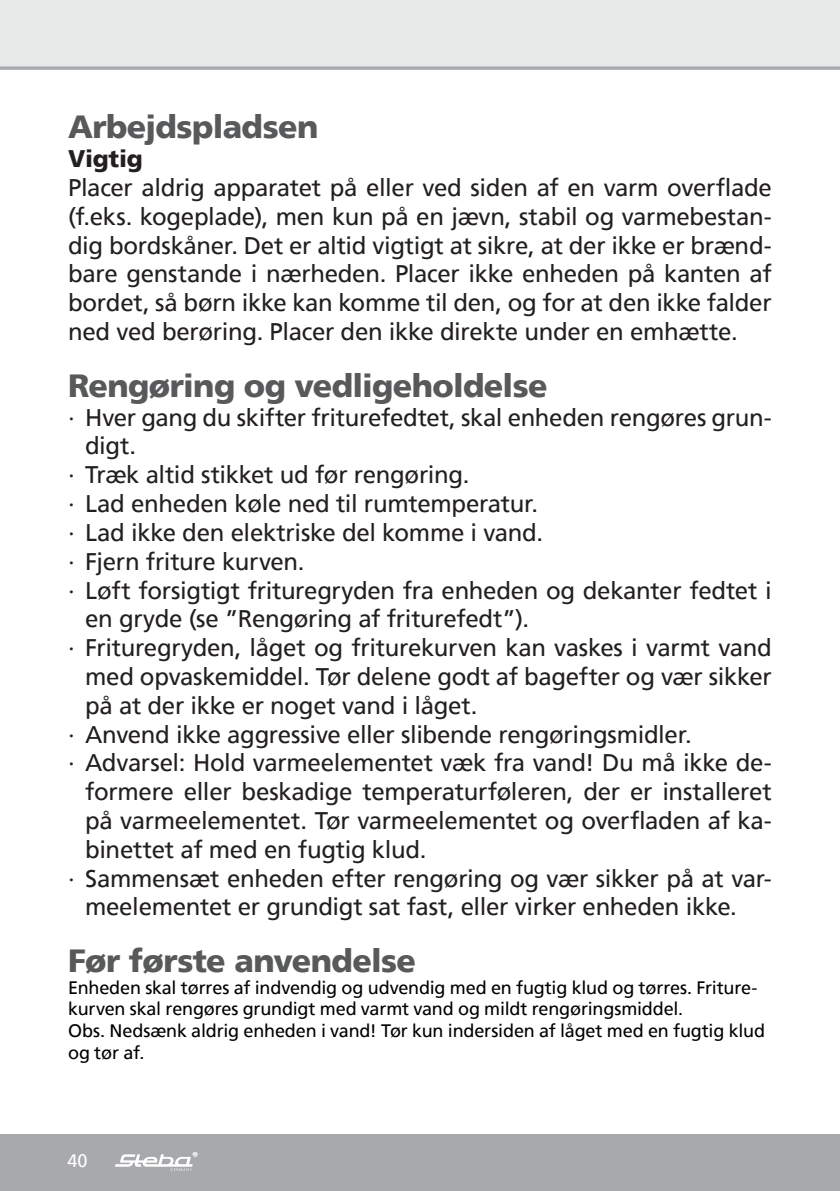
<style>
.page{position:relative;width:840px;height:1191px;background:#fff}
.page>*{position:absolute;margin:0;border:0;box-sizing:border-box;transform-origin:0 0}
.t1{font:900 32px "Frutiger";letter-spacing:-.02em;color:#58595b}
.t2{font:24px/28.8px "Frutiger";letter-spacing:-.015em;color:#231f20;text-align:justify}
.t3{font:900 24px "Frutiger";letter-spacing:-.01em;color:#231f20}
.t4{font:18px/21.6px "Frutiger";letter-spacing:-.01em;color:#000}
.t5{font:18px "Frutiger";color:#fff}
</style>
<div class="page">
<div style="left:0;top:0;width:839px;height:68px;background:#e7e8e8"></div>
<hr style="left:839px;top:1134px;width:1px;height:57px;background:#a7a9ac">
<div style="left:0;top:1134px;width:839px;height:57px;background:#a7a9ac"></div>
<svg style="left:115px;top:1152px;width:82px;height:18px"></svg>
<svg style="left:0;top:66px;width:839px;height:4px;background:#b2b4b7"></svg>
<h1 class="t1" style="left:68px;top:108px;width:252px">Arbejdspladsen</h1>
<p class="t3" style="left:68px;top:144px;width:76px">Vigtig</p>
<p class="t2" style="left:68px;top:173px;width:704px">Placer aldrig apparatet på eller ved siden af en varm overflade (f.eks. kogeplade), men kun på en jævn, stabil og varmebestan&shy;dig bordskåner. Det er altid vigtigt at sikre, at der ikke er brænd&shy;bare genstande i nærheden. Placer ikke enheden på kanten af bordet, så børn ikke kan komme til den, og for at den ikke falder ned ved berøring. Placer den ikke direkte under en emhætte.</p>
<h1 class="t1" style="left:68px;top:366px;width:481px">Rengøring og vedligeholdelse</h1>
<p class="t2" style="left:68px;top:403px;width:705px">∙ Hver gang du skifter friturefedtet, skal enheden rengøres grun-</p>
<p class="t2" style="left:85px;top:431px;width:53px">digt.</p>
<p class="t2" style="left:68px;top:460px;width:402px">∙ Træk altid stikket ud før rengøring.</p>
<p class="t2" style="left:68px;top:489px;width:471px">∙ Lad enheden køle ned til rumtemperatur.</p>
<p class="t2" style="left:68px;top:518px;width:476px">∙ Lad ikke den elektriske del komme i vand.</p>
<p class="t2" style="left:68px;top:547px;width:238px">∙ Fjern friture kurven.</p>
<p class="t2" style="left:68px;top:575px;width:704px">∙ Løft forsigtigt frituregryden fra enheden og dekanter fedtet i</p>
<p class="t2" style="left:85px;top:604px;width:445px">en gryde (se ”Rengøring af friturefedt”).</p>
<p class="t2" style="left:68px;top:633px;width:704px">∙ Frituregryden, låget og friturekurven kan vaskes i varmt vand</p>
<p class="t2" style="left:85px;top:662px;width:687px">med opvaskemiddel. Tør delene godt af bagefter og vær sikker</p>
<p class="t2" style="left:85px;top:691px;width:393px">på at der ikke er noget vand i låget.</p>
<p class="t2" style="left:68px;top:719px;width:625px">∙ Anvend ikke aggressive eller slibende rengøringsmidler.</p>
<p class="t2" style="left:68px;top:748px;width:705px">∙ Advarsel: Hold varmeelementet væk fra vand! Du må ikke de-</p>
<p class="t2" style="left:85px;top:777px;width:687px">formere eller beskadige temperaturføleren, der er installeret</p>
<p class="t2" style="left:85px;top:806px;width:687px">på varmeelementet. Tør varmeelementet og overfladen af ka-</p>
<p class="t2" style="left:85px;top:835px;width:342px">binettet af med en fugtig klud.</p>
<p class="t2" style="left:68px;top:863px;width:705px">∙ Sammensæt enheden efter rengøring og vær sikker på at var-</p>
<p class="t2" style="left:85px;top:892px;width:653px">meelementet er grundigt sat fast, eller virker enheden ikke.</p>
<h1 class="t1" style="left:68px;top:941px;width:349px">Før første anvendelse</h1>
<p class="t4" style="left:68px;top:976px;width:698px">Enheden skal tørres af indvendig og udvendig med en fugtig klud og tørres. Friture&shy;kurven skal rengøres grundigt med varmt vand og mildt rengøringsmiddel.<br>Obs. Nedsænk aldrig enheden i vand! Tør kun indersiden af låget med en fugtig klud og tør af.</p>
<p class="t5" style="left:67px;top:1149px;width:22px">40</p>
</div>
